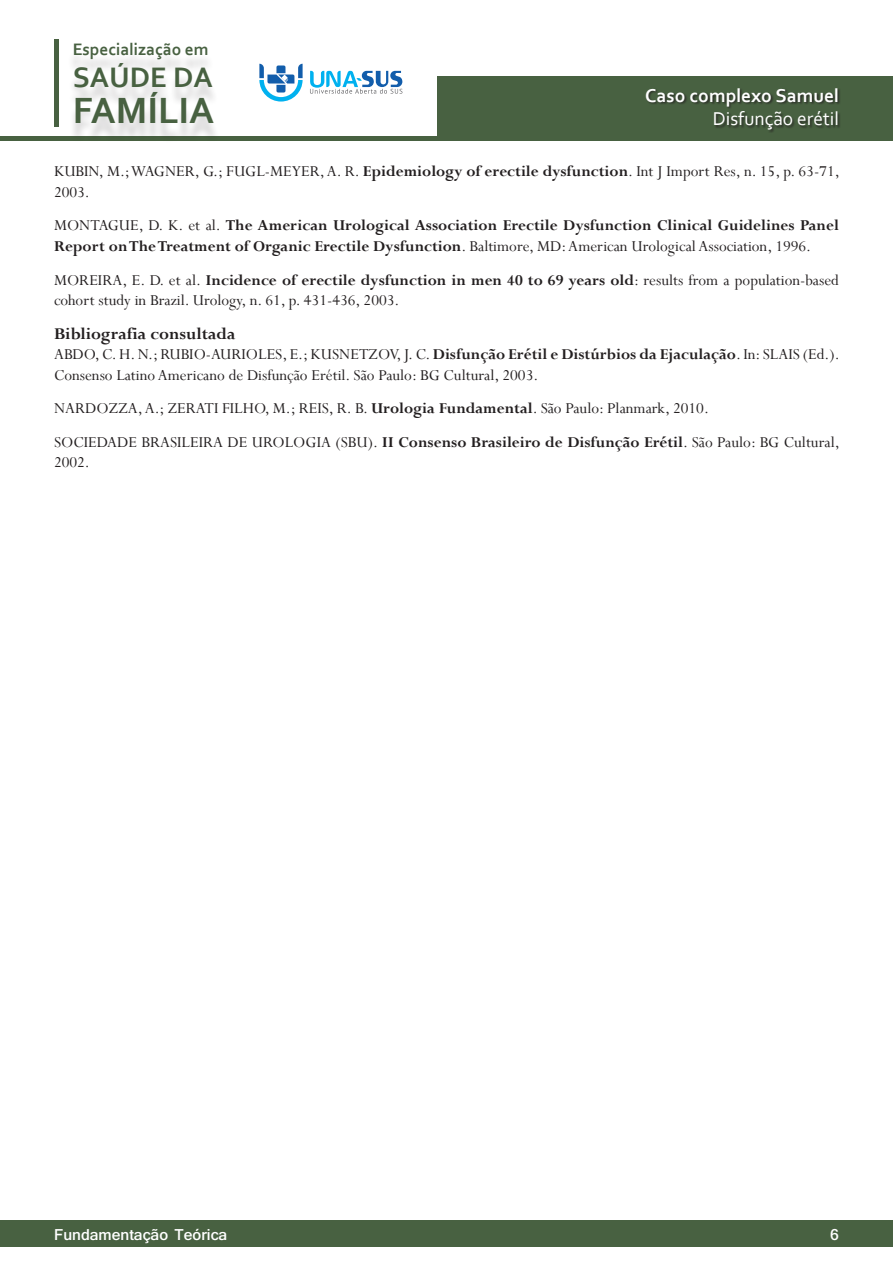
<style>
.page{position:relative;width:893px;height:1263px;background:#fff}
.page>*{position:absolute;margin:0;border:0;box-sizing:border-box;transform-origin:0 0}
.t1{font:700 38.25px "Corbel";color:#486141}
.t2{font:700 29.55px "Corbel";color:#486141}
.t3{font:700 19.5px "Corbel";color:#fff}
.t4{font:19.5px "Corbel";color:#fff}
.Sub-Paragrafo_bold{font:700 18.3px "Perpetua";color:#231f20}
.t5{font:700 17.4px "Corbel";color:#486141}
.Referencia_Bibliogra{font:16.8px/20.7px "Perpetua";color:#231f20}
.Referencia_Bibliogra-2{font:700 16.8px/20.7px "Perpetua";color:#231f20}
.t6{font:700 16.5px "Shruti";color:#fff}
.s1{font-weight:700}
.s2{font-weight:400}
</style>
<div class="page">
<div style="left:0;top:1220px;width:893px;height:27px;background:#486141"></div>
<hr style="left:0;top:136px;width:893px;height:4px;background:#486141">
<div style="left:438px;top:77px;width:455px;height:63px;background:#486141"></div>
<div style="left:645px;top:88px;width:196px;height:45px;background:#231f20;opacity:.75"></div>
<div style="left:54px;top:39px;width:5px;height:87px;background:#486141"></div>
<div style="left:67px;top:49px;width:153px;height:94px;background:#231f20;opacity:.2"></div>
<svg style="left:259px;top:64px;width:44px;height:38px"></svg>
<svg style="left:310px;top:71px;width:92px;height:23px"></svg>
<p class="t5" style="left:73px;top:38px;width:137px">Especialização em</p>
<h2 class="t2" style="left:73px;top:58px;width:142px">SAÚDE DA</h2>
<h1 class="t1" style="left:73px;top:87px;width:143px">FAMÍLIA</h1>
<p class="t3" style="left:645px;top:84px;width:195px">Caso complexo Samuel</p>
<p class="t4" style="left:713px;top:107px;width:128px">Disfunção erétil</p>
<p class="Referencia_Bibliogra" style="left:54px;top:161px;width:787px">KUBIN, M.; WAGNER, G.; FUGL-MEYER, A. R. <span class="s1">Epidemiology of erectile dysfunction</span>. Int J Import Res, n. 15, p. 63-71,<br>2003.</p>
<p class="Referencia_Bibliogra-2" style="left:54px;top:215px;width:786px"><span class="s2">MONTAGUE, D. K. et al.</span> The American Urological Association Erectile Dysfunction Clinical Guidelines Panel<br>Report on The Treatment of Organic Erectile Dysfunction<span class="s2">. Baltimore, MD: American Urological Association, 1996.</span></p>
<p class="Referencia_Bibliogra" style="left:54px;top:269px;width:786px">MOREIRA, E. D. et al. <span class="s1">Incidence of erectile dysfunction in men 40 to 69 years old</span>: results from a population-based cohort study in Brazil. Urology, n. 61, p. 431-436, 2003.</p>
<p class="Sub-Paragrafo_bold" style="left:54px;top:322px;width:183px">Bibliografia consultada</p>
<p class="Referencia_Bibliogra" style="left:54px;top:344px;width:787px">ABDO, C. H. N.; RUBIO-AURIOLES, E.; KUSNETZOV, J. C. <span class="s1">Disfunção Erétil e Distúrbios da Ejaculação</span>. In: SLAIS (Ed.).<br>Consenso Latino Americano de Disfunção Erétil. São Paulo: BG Cultural, 2003.</p>
<p class="Referencia_Bibliogra" style="left:54px;top:398px;width:656px">NARDOZZA, A.; ZERATI FILHO, M.; REIS, R. B. <span class="s1">Urologia Fundamental</span>. São Paulo: Planmark, 2010.</p>
<p class="Referencia_Bibliogra" style="left:54px;top:431px;width:787px">SOCIEDADE BRASILEIRA DE UROLOGIA (SBU). <span class="s1">II Consenso Brasileiro de Disfunção Erétil</span>. São Paulo: BG Cultural,<br>2002.</p>
<p class="t6" style="left:54px;top:1225px;width:175px">Fundamentação Teórica</p>
<p class="t6" style="left:830px;top:1225px;width:10px">6</p>
</div>
